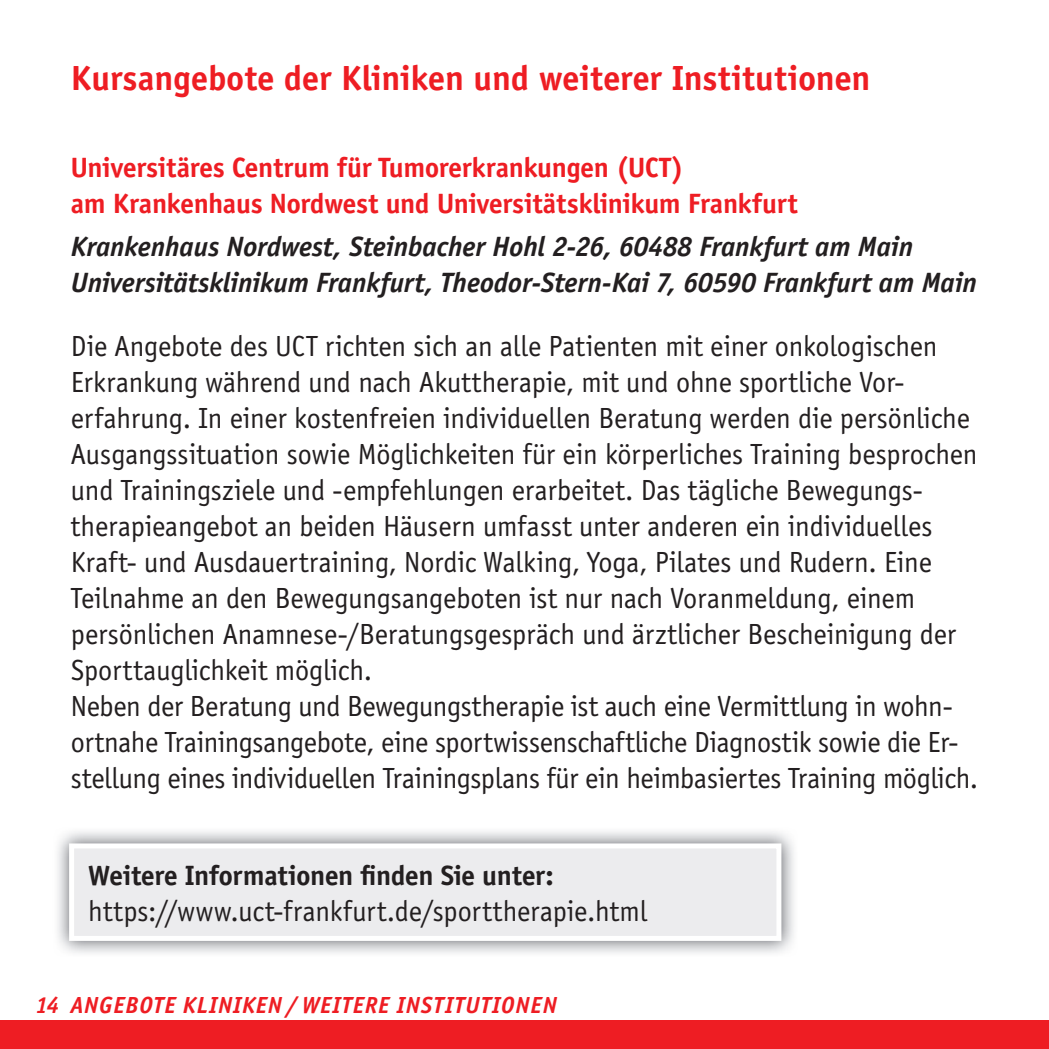
<style>
.page{position:relative;width:1049px;height:1049px;background:#fff}
.page>*{position:absolute;margin:0;border:0;box-sizing:border-box;transform-origin:0 0}
.t1{font:700 37.5px "Sportiv";color:#ee1d23}
.t2{font:30px/36px "Sportiv";letter-spacing:-.005em;color:#231f20}
.t3{font:italic 700 30px/36px "Sportiv";letter-spacing:-.005em;color:#231f20}
.t4{font:700 30px/36px "Sportiv";letter-spacing:-.005em;color:#ee1d23}
.t5{font:700 30px "Sportiv";letter-spacing:-.01em;color:#231f20}
.t6{font:italic 700 25px "Sportiv";letter-spacing:.035em;color:#ee1d23}
</style>
<div class="page">
<div style="left:0;top:1020px;width:1049px;height:29px;background:#ee1d23"></div>
<img style="left:57px;top:831px;width:737px;height:122px">
<div style="left:72px;top:846px;width:707px;height:92px;background:#ececee"></div>
<div style="left:69px;top:843px;width:712px;height:98px;border:5px solid #fff"></div>
<p class="t1" style="left:71px;top:56px;width:801px">Kursangebote der Kliniken und weiterer Institutionen</p>
<p class="t4" style="left:71px;top:149px;width:728px">Universitäres Centrum für Tumorerkrankungen (UCT)<br>am Krankenhaus Nordwest und Universitätsklinikum Frankfurt</p>
<p class="t3" style="left:71px;top:228px;width:908px">Krankenhaus Nordwest, Steinbacher Hohl 2-26, 60488 Frankfurt am Main<br>Universitätsklinikum Frankfurt, Theodor-Stern-Kai 7, 60590 Frankfurt am Main</p>
<p class="t2" style="left:71px;top:329px;width:909px">Die Angebote des UCT richten sich an alle Patienten mit einer onkologischen Erkrankung während und nach Akuttherapie, mit und ohne sportliche Vor&shy;erfahrung. In einer kostenfreien individuellen Beratung werden die persönliche Ausgangssituation sowie Möglichkeiten für ein körperliches Training besprochen und Trainingsziele und -empfehlungen erarbeitet. Das tägliche Bewegungs&shy;therapieangebot an beiden Häusern umfasst unter anderen ein individuelles Kraft- und Ausdauertraining, Nordic Walking, Yoga, Pilates und Rudern. Eine Teilnahme an den Bewegungsangeboten ist nur nach Voranmeldung, einem persönlichen Anamnese-/Beratungsgespräch und ärztlicher Bescheinigung der Sporttauglichkeit möglich.<br>Neben der Beratung und Bewegungstherapie ist auch eine Vermittlung in wohn&shy;ortnahe Trainingsangebote, eine sportwissenschaftliche Diagnostik sowie die Er&shy;stellung eines individuellen Trainingsplans für ein heimbasiertes Training möglich.</p>
<p class="t5" style="left:88px;top:858px;width:467px">Weitere Informationen finden Sie unter:</p>
<p class="t2" style="left:88px;top:893px;width:560px">https://www.uct-frankfurt.de/sporttherapie.html</p>
<p class="t6" style="left:35px;top:991px;width:523px">14 ANGEBOTE KLINIKEN / WEITERE INSTITUTIONEN</p>
</div>
